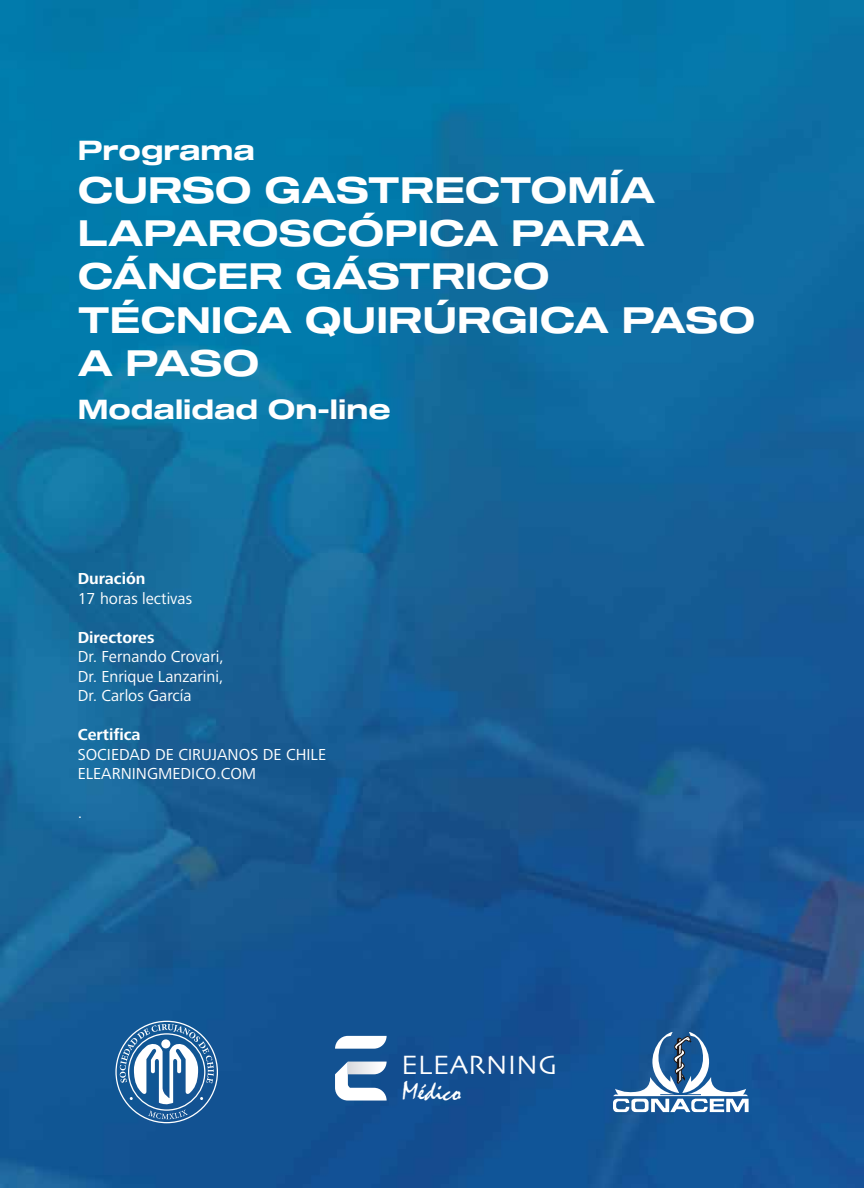
<style>
.page{position:relative;width:864px;height:1188px;background:#fff}
.page>*{position:absolute;margin:0;border:0;box-sizing:border-box;transform-origin:0 0}
.t1{font:36px/43.2px "Sequel 100 Black 65";color:#fff}
.t2{font:27.75px "Skia";color:#fff}
.t3{font:27px "Sequel 100 Black 65";color:#fff}
.t4{font:26.7px "Mistral";color:#fff}
.t5{font:16.5px/19.5px "Frutiger Next LT";color:#fff;text-align:justify}
.t6{font:700 16.5px "Frutiger Next LT";color:#fff}
</style>
<div class="page">
<img style="left:0;top:0;width:864px;height:1188px">
<svg style="left:115px;top:1021px;width:103px;height:102px"></svg>
<div style="left:161px;top:1039px;width:9px;height:9px;background:#fff;border-radius:50%"></div>
<svg style="left:335px;top:1036px;width:52px;height:13px"></svg>
<svg style="left:335px;top:1062px;width:52px;height:39px"></svg>
<svg style="left:613px;top:1032px;width:136px;height:80px"></svg>
<h3 class="t3" style="left:78px;top:131px;width:179px">Programa</h3>
<h1 class="t1" style="left:78px;top:170px;width:679px">CURSO GASTRECTOMÍA<br>LAPAROSCÓPICA PARA<br>CÁNCER GÁSTRICO<br>TÉCNICA QUIRÚRGICA PASO<br>A PASO</h1>
<h3 class="t3" style="left:78px;top:390px;width:315px">Modalidad On-line</h3>
<p class="t6" style="left:78px;top:569px;width:69px">Duración</p>
<p class="t5" style="left:78px;top:588px;width:116px">17 horas lectivas</p>
<p class="t6" style="left:78px;top:628px;width:78px">Directores</p>
<p class="t5" style="left:78px;top:647px;width:148px">Dr. Fernando Crovari, Dr. Enrique Lanzarini, Dr. Carlos García</p>
<p class="t6" style="left:78px;top:725px;width:64px">Certifica</p>
<p class="t5" style="left:78px;top:744px;width:250px">SOCIEDAD DE CIRUJANOS DE CHILE<br>ELEARNINGMEDICO.COM</p>
<p class="t5" style="left:78px;top:803px;width:6px">.</p>
<h2 class="t2" style="left:401px;top:1049px;width:158px">ELEARNING</h2>
<h3 class="t4" style="left:402px;top:1076px;width:60px">Médico</h3>
</div>
